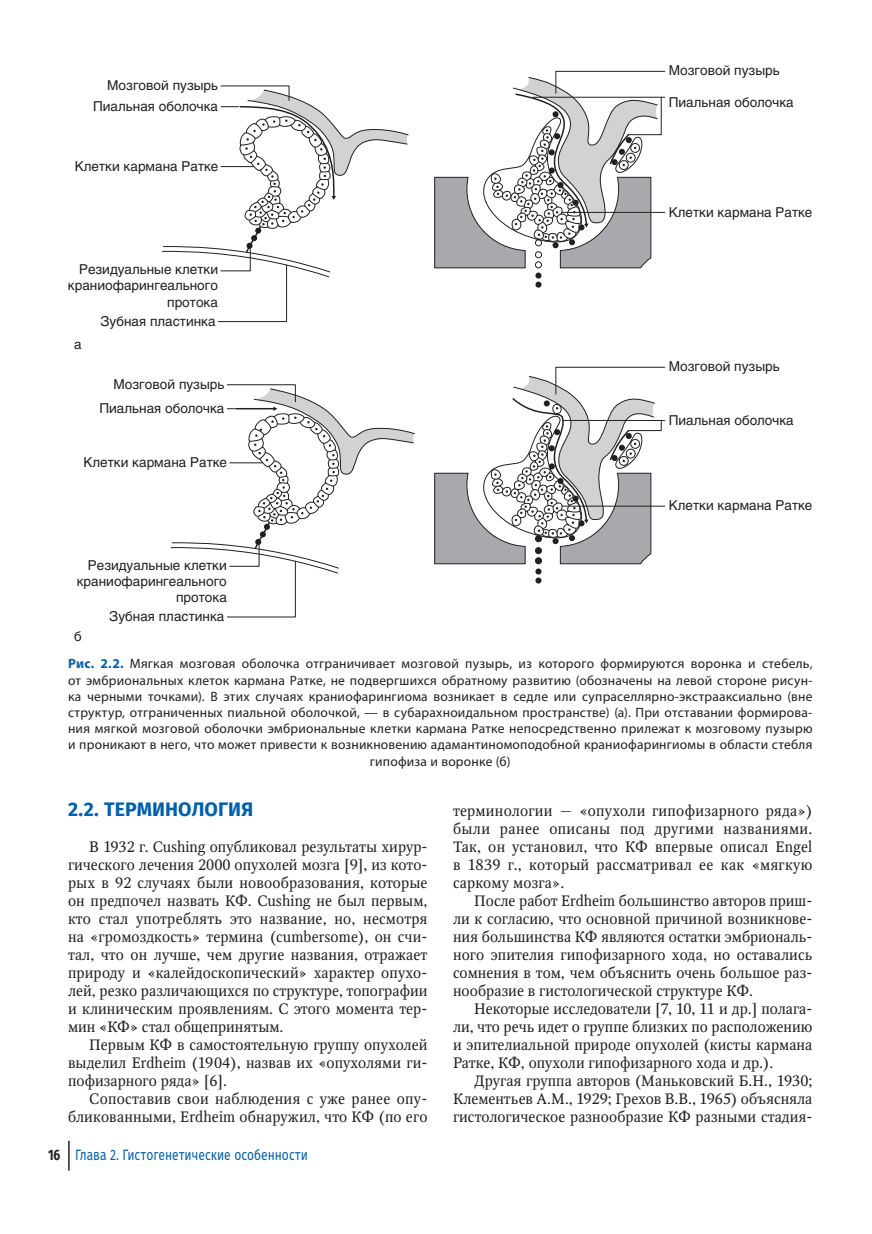
<style>
.page{position:relative;width:872px;height:1234px;background:#fff}
.page>*{position:absolute;margin:0;border:0;box-sizing:border-box;transform-origin:0 0}
.t1{font:700 19.5px "Fira Sans";letter-spacing:.005em;color:#0160ae}
.t2{font:15px/18px "Octava C";letter-spacing:.005em;color:#231f20;text-align:justify}
.t3{font:15px "Fira Sans";color:#0160ae;scale:.8 1}
.t4{font:13.5px/16.2px "Myriad Pro";letter-spacing:.015em;color:#231f20;text-align:center}
.t5{font:13.5px/16.2px "Helios";color:#231f20;text-align:right}
.s1{font-weight:700;color:#0160ae}
.s2{font-weight:700;color:#231f20}
</style>
<div class="page">
<hr style="left:68px;top:1140px;width:2px;height:30px;background:#231f20">
<svg style="left:434px;top:71px;width:231px;height:216px"></svg>
<svg style="left:434px;top:366px;width:231px;height:217px"></svg>
<svg style="left:170px;top:384px;width:245px;height:233px"></svg>
<svg style="left:162px;top:85px;width:247px;height:237px"></svg>
<hr style="left:532px;top:97px;width:132px;height:1px;background:#231f20">
<hr style="left:563px;top:420px;width:101px;height:1px;background:#231f20">
<p class="t5" style="left:107px;top:77px;width:112px">Мозговой пузырь</p>
<p class="t5" style="left:669px;top:62px;width:112px">Мозговой пузырь</p>
<p class="t5" style="left:93px;top:98px;width:127px">Пиальная оболочка</p>
<p class="t5" style="left:669px;top:94px;width:127px">Пиальная оболочка</p>
<p class="t5" style="left:75px;top:158px;width:145px">Клетки кармана Ратке</p>
<p class="t5" style="left:68px;top:261px;width:152px">Резидуальные клетки краниофарингеального протока</p>
<p class="t5" style="left:100px;top:313px;width:117px">Зубная пластинка</p>
<p class="t5" style="left:74px;top:335px;width:9px">а</p>
<p class="t5" style="left:114px;top:376px;width:112px">Мозговой пузырь</p>
<p class="t5" style="left:99px;top:400px;width:127px">Пиальная оболочка</p>
<p class="t5" style="left:83px;top:454px;width:145px">Клетки кармана Ратке</p>
<p class="t5" style="left:77px;top:556px;width:152px">Резидуальные клетки краниофарингеального протока</p>
<p class="t5" style="left:109px;top:608px;width:117px">Зубная пластинка</p>
<p class="t5" style="left:669px;top:204px;width:145px">Клетки кармана Ратке</p>
<p class="t5" style="left:669px;top:358px;width:112px">Мозговой пузырь</p>
<p class="t5" style="left:669px;top:411px;width:127px">Пиальная оболочка</p>
<p class="t5" style="left:669px;top:497px;width:145px">Клетки кармана Ратке</p>
<p class="t5" style="left:74px;top:627px;width:9px">б</p>
<p class="t4" style="left:68px;top:655px;width:746px"><span class="s1">Рис. 2.2.</span> Мягкая мозговая оболочка отграничивает мозговой пузырь, из которого формируются воронка и стебель, от эмбриональных клеток кармана Ратке, не подвергшихся обратному развитию (обозначены на левой стороне рисун&shy;ка черными точками). В этих случаях краниофарингиома возникает в седле или супраселлярно-экстрааксиально (вне структур, отграниченных пиальной оболочкой, — в субарахноидальном пространстве) (а). При отставании формирова&shy;ния мягкой мозговой оболочки эмбриональные клетки кармана Ратке непосредственно прилежат к мозговому пузырю и проникают в него, что может привести к возникновению адамантиномоподобной краниофарингиомы в области стебля гипофиза и воронке (б)</p>
<h1 class="t1" style="left:68px;top:802px;width:187px">2.2. ТЕРМИНОЛОГИЯ</h1>
<p class="t2" style="left:68px;top:838px;width:361px;text-indent:21px">В 1932 г. Cushing опубликовал результаты хирур&shy;гического лечения 2000 опухолей мозга [9], из кото&shy;рых в 92 случаях были новообразования, которые он предпочел назвать КФ. Cushing не был первым, кто стал употреблять это название, но, несмотря на «громоздкость» термина (cumbersome), он счи&shy;тал, что он лучше, чем другие названия, отражает природу и «калейдоскопический» характер опухо&shy;лей, резко различающихся по структуре, топографии и клиническим проявлениям. С этого момента тер&shy;мин «КФ» стал общепринятым.</p>
<p class="t2" style="left:68px;top:1036px;width:361px;text-indent:21px">Первым КФ в самостоятельную группу опухолей выделил Erdheim (1904), назвав их «опухолями ги&shy;пофизарного ряда» [6].</p>
<p class="t2" style="left:68px;top:1090px;width:361px;text-align:right">Сопоставив свои наблюдения с уже ранее опу&shy;бликованными, Erdheim обнаружил, что КФ (по его</p>
<p class="t2" style="left:453px;top:802px;width:361px">терминологии — «опухоли гипофизарного ряда») были ранее описаны под другими названиями.<br>Так, он установил, что КФ впервые описал Engel в 1839 г., который рассматривал ее как «мягкую саркому мозга».</p>
<p class="t2" style="left:453px;top:892px;width:361px;text-indent:21px">После работ Erdheim большинство авторов приш&shy;ли к согласию, что основной причиной возникнове&shy;ния большинства КФ являются остатки эмбриональ&shy;ного эпителия гипофизарного хода, но оставались сомнения в том, чем объяснить очень большое раз&shy;нообразие в гистологической структуре КФ.</p>
<p class="t2" style="left:453px;top:1000px;width:361px;text-indent:21px">Некоторые исследователи [7, 10, 11 и др.] полага&shy;ли, что речь идет о группе близких по расположению и эпителиальной природе опухолей (кисты кармана Ратке, КФ, опухоли гипофизарного хода и др.).</p>
<p class="t2" style="left:453px;top:1072px;width:361px;text-indent:21px">Другая группа авторов (Маньковский Б.Н., 1930; Клементьев А.М., 1929; Грехов В.В., 1965) объясняла гистологическое разнообразие КФ разными стадия-</p>
<p class="t3" style="left:48px;top:1143px;width:326px"><span class="s2">16</span> Глава 2. Гистогенетические особенности</p>
</div>
